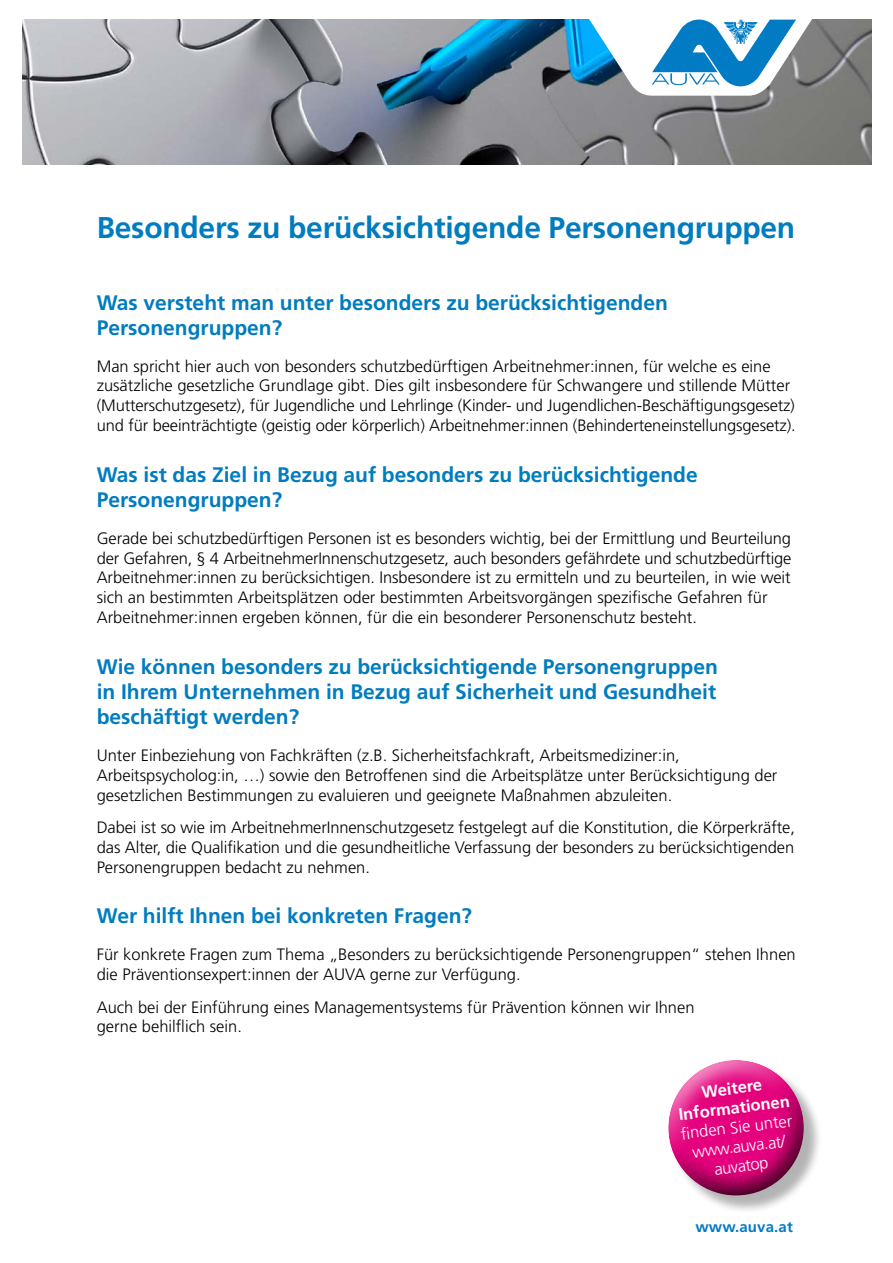
<style>
.page{position:relative;width:893px;height:1263px;background:#fff}
.page>*{position:absolute;margin:0;border:0;box-sizing:border-box;transform-origin:0 0}
.H1_Headline_20pt{font:700 30px "Frutiger LT Std";letter-spacing:-.01em;color:#007cbf}
.H2_Headline_14pt{font:700 21px/25.2px "Frutiger LT Std";color:#007cbf}
.I_Copy{font:300 16.5px/19.8px "Frutiger LT Std";color:#000}
.t1{font:300 16.5px/19.5px "Frutiger LT Std";color:#fff;text-align:center}
.t2{font:700 16.5px/19.5px "Frutiger LT Std";color:#fff;text-align:center}
.t3{font:700 15px "Frutiger LT Std";letter-spacing:.01em;color:#007bc4}
</style>
<div class="page">
<img style="left:23px;top:19px;width:848px;height:145px">
<svg style="left:585px;top:19px;width:231px;height:78px"></svg>
<div style="left:671px;top:1062px;width:151px;height:152px;background:#000;opacity:.3"></div>
<div style="left:655px;top:1049px;width:154px;height:119px;background:#fff;opacity:.75"></div>
<div style="left:655px;top:1070px;width:162px;height:126px;background:#000;opacity:.75"></div>
<h1 class="H1_Headline_20pt" style="left:97px;top:210px;width:700px">Besonders zu berücksichtigende Personengruppen</h1>
<h2 class="H2_Headline_14pt" style="left:97px;top:290px;width:573px">Was versteht man unter besonders zu berücksichtigenden<br>Personengruppen?</h2>
<p class="I_Copy" style="left:97px;top:356px;width:700px">Man spricht hier auch von besonders schutzbedürftigen Arbeitnehmer:innen, für welche es eine zusätzliche gesetzliche Grundlage gibt. Dies gilt insbesondere für Schwangere und stillende Mütter (Mutterschutzgesetz), für Jugendliche und Lehrlinge (Kinder- und Jugendlichen-Beschäftigungsgesetz) und für beeinträchtigte (geistig oder körperlich) Arbeitnehmer:innen (Behinderteneinstellungsgesetz).</p>
<h2 class="H2_Headline_14pt" style="left:97px;top:462px;width:602px">Was ist das Ziel in Bezug auf besonders zu berücksichtigende<br>Personengruppen?</h2>
<p class="I_Copy" style="left:97px;top:528px;width:696px">Gerade bei schutzbedürftigen Personen ist es besonders wichtig, bei der Ermittlung und Beurteilung der Gefahren, § 4 ArbeitnehmerInnenschutzgesetz, auch besonders gefährdete und schutzbedürftige Arbeitnehmer:innen zu berücksichtigen. Insbesondere ist zu ermitteln und zu beurteilen, in wie weit sich an bestimmten Arbeitsplätzen oder bestimmten Arbeitsvorgängen spezifische Gefahren für Arbeitnehmer:innen ergeben können, für die ein besonderer Personenschutz besteht.</p>
<h2 class="H2_Headline_14pt" style="left:97px;top:654px;width:623px;text-align:justify">Wie können besonders zu berücksichtigende Personengruppen in Ihrem Unternehmen in Bezug auf Sicherheit und Gesundheit beschäftigt werden?</h2>
<p class="I_Copy" style="left:97px;top:746px;width:682px">Unter Einbeziehung von Fachkräften (z.B. Sicherheitsfachkraft, Arbeitsmediziner:in,<br>Arbeitspsycholog:in, …) sowie den Betroffenen sind die Arbeitsplätze unter Berücksichtigung der gesetzlichen Bestimmungen zu evaluieren und geeignete Maßnahmen abzuleiten.</p>
<p class="I_Copy" style="left:97px;top:818px;width:700px;text-align:justify">Dabei ist so wie im ArbeitnehmerInnenschutzgesetz festgelegt auf die Konstitution, die Körperkräfte, das Alter, die Qualifikation und die gesundheitliche Verfassung der besonders zu berücksichtigenden Personengruppen bedacht zu nehmen.</p>
<h2 class="H2_Headline_14pt" style="left:97px;top:904px;width:377px">Wer hilft Ihnen bei konkreten Fragen?</h2>
<p class="I_Copy" style="left:97px;top:945px;width:700px">Für konkrete Fragen zum Thema „Besonders zu berücksichtigende Personengruppen“ stehen Ihnen die Präventionsexpert:innen der AUVA gerne zur Verfügung.</p>
<p class="I_Copy" style="left:97px;top:997px;width:599px">Auch bei der Einführung eines Managementsystems für Prävention können wir Ihnen gerne behilflich sein.</p>
<p class="t2" style="left:675px;top:1085px;width:113px;rotate:-7deg">Weitere<br>Informationen</p>
<p class="t1" style="left:680px;top:1124px;width:113px;rotate:-7deg">fi nden Sie unter www.auva.at/ auvatop</p>
<p class="t3" style="left:695px;top:1218px;width:99px">www.auva.at</p>
</div>
